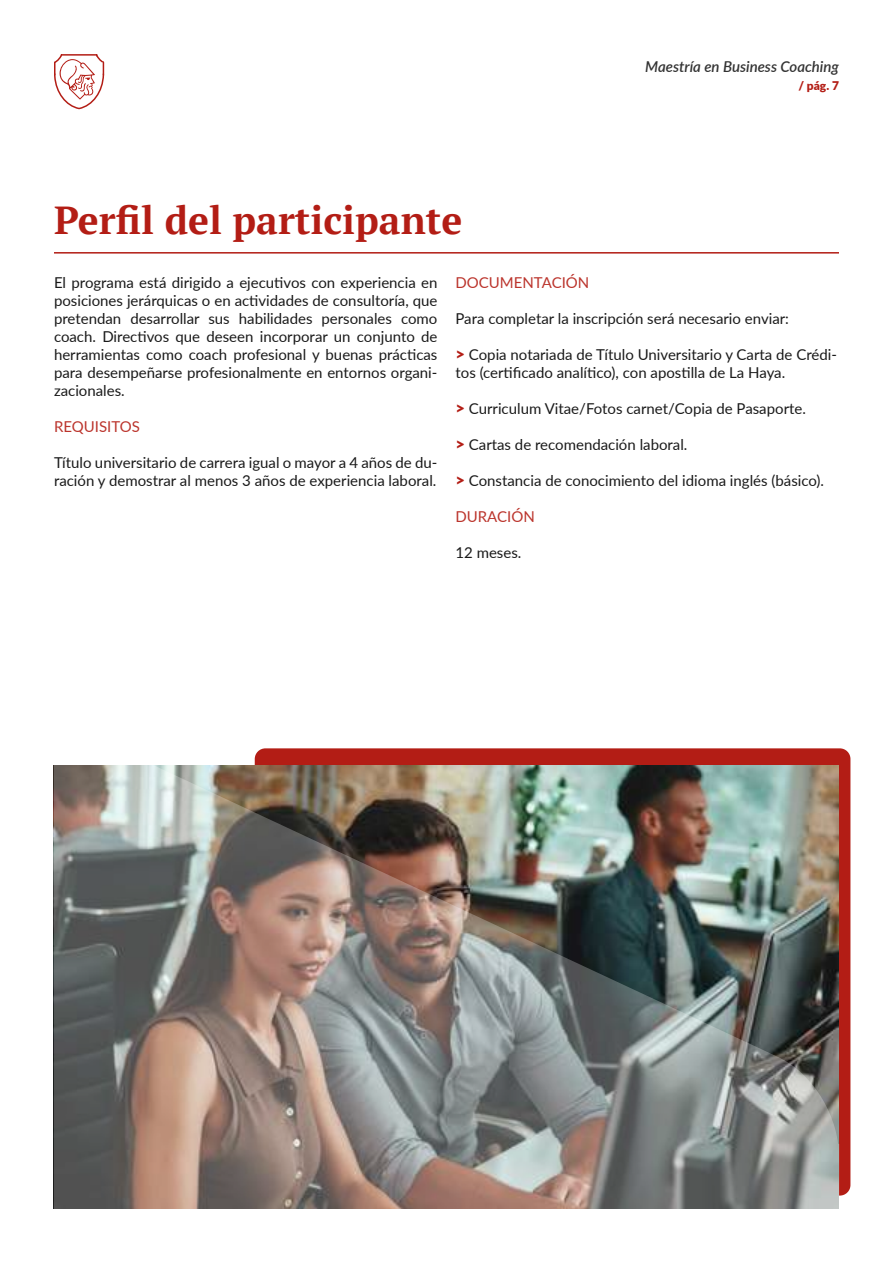
<style>
.page{position:relative;width:893px;height:1263px;background:#fff}
.page>*{position:absolute;margin:0;border:0;box-sizing:border-box;transform-origin:0 0}
.t1{font:700 39px "PT Serif";color:#b31d15}
.t2{font:15px/18px "Lato";color:#1a1a1a}
.t3{font:15px "Lato";color:#bb342c}
.t4{font:italic 600 15px "Lato";color:#333}
.t5{font:900 12px "Lato";color:#b31d15}
.s1{font-weight:900;font-size:16.5px;color:#b31d15}
</style>
<div class="page">
<svg style="left:54px;top:54px;width:51px;height:56px"></svg>
<img style="left:54px;top:748px;width:785px;height:461px">
<hr style="left:54px;top:252px;width:785px;height:2px;background:#b21c14">
<h1 class="t1" style="left:54px;top:195px;width:410px">Perfil del participante</h1>
<p class="t4" style="left:645px;top:56px;width:195px">Maestría en Business Coaching</p>
<p class="t5" style="left:798px;top:77px;width:42px">/ pág. 7</p>
<p class="t2" style="left:54px;top:273px;width:385px;text-align:justify">El programa está dirigido a ejecutivos con experiencia en posiciones jerárquicas o en actividades de consultoría, que pretendan desarrollar sus habilidades personales como coach. Directivos que deseen incorporar un conjunto de herramientas como coach profesional y buenas prácticas para desempeñarse profesionalmente en entornos organi&shy;zacionales.</p>
<p class="t3" style="left:54px;top:416px;width:87px">REQUISITOS</p>
<p class="t2" style="left:54px;top:453px;width:385px">Título universitario de carrera igual o mayor a 4 años de du&shy;ración y demostrar al menos 3 años de experiencia laboral.</p>
<p class="t3" style="left:455px;top:272px;width:135px">DOCUMENTACIÓN</p>
<p class="t2" style="left:455px;top:309px;width:335px">Para completar la inscripción será necesario enviar:</p>
<p class="t2" style="left:455px;top:345px;width:383px"><span class="s1">&gt;</span> Copia notariada de Título Universitario y Carta de Crédi&shy;tos (certificado analítico), con apostilla de La Haya.</p>
<p class="t2" style="left:455px;top:399px;width:352px"><span class="s1">&gt;</span> Curriculum Vitae/Fotos carnet/Copia de Pasaporte.</p>
<p class="t2" style="left:455px;top:435px;width:233px"><span class="s1">&gt;</span> Cartas de recomendación laboral.</p>
<p class="t2" style="left:455px;top:471px;width:370px"><span class="s1">&gt;</span> Constancia de conocimiento del idioma inglés (básico).</p>
<p class="t3" style="left:455px;top:506px;width:81px">DURACIÓN</p>
<p class="t2" style="left:455px;top:543px;width:67px">12 meses.</p>
</div>
